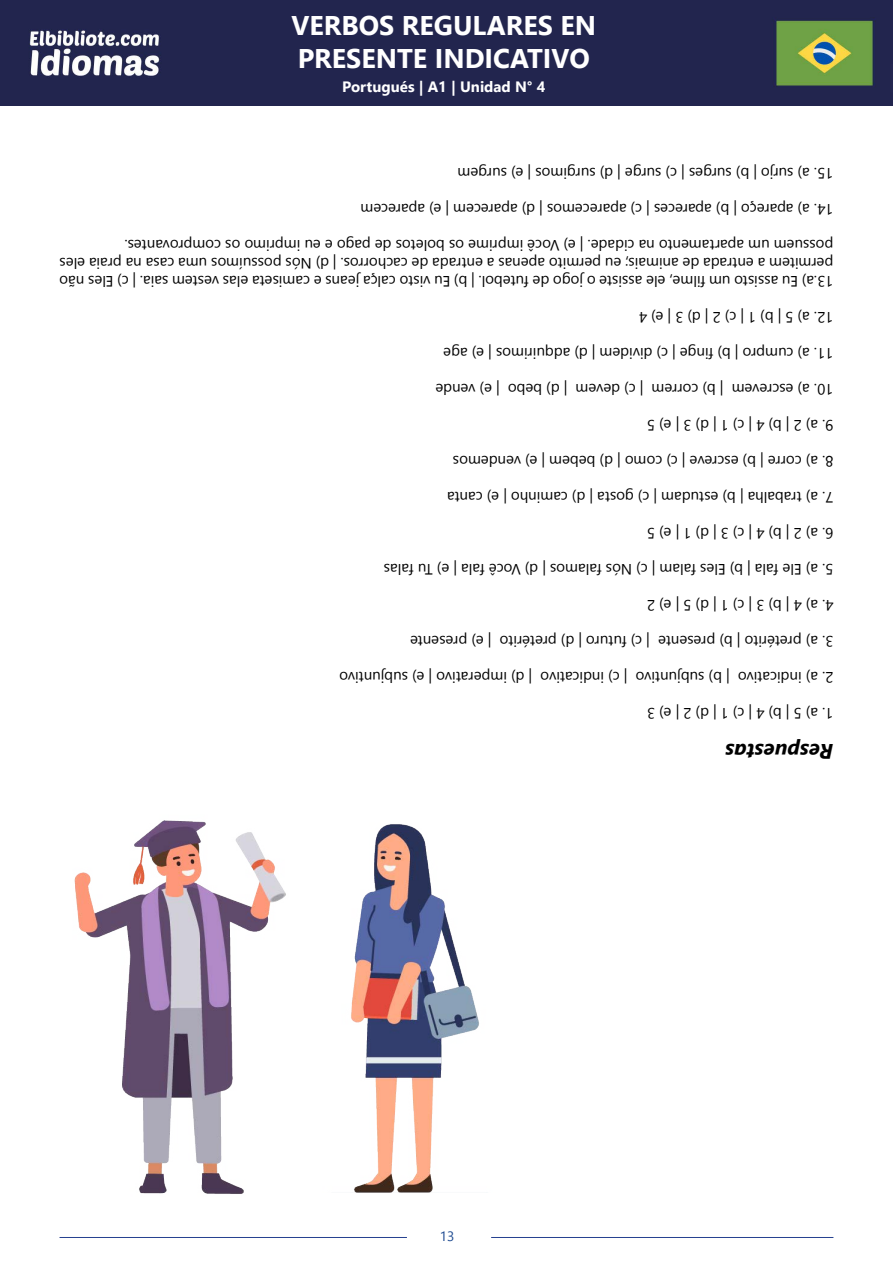
<style>
.page{position:relative;width:893px;height:1263px;background:#fff}
.page>*{position:absolute;margin:0;border:0;box-sizing:border-box;transform-origin:0 0}
.t1{font:700 27px/32.4px "Segoe UI";color:#fff}
.t2{font:italic 700 21px "Segoe UI";color:#000}
.t3{font:15px/18px "Segoe UI";color:#000;text-align:justify}
.t4{font:700 15px "Segoe UI";color:#fff}
.t5{font:13.5px "Segoe UI";color:#1a478f}
</style>
<div class="page">
<img style="left:0;top:0;width:893px;height:105px">
<hr style="left:60px;top:1237px;width:347px;height:1px;background:#25408f">
<hr style="left:491px;top:1237px;width:342px;height:1px;background:#25408f">
<img style="left:74px;top:820px;width:212px;height:374px">
<img style="left:351px;top:824px;width:128px;height:369px">
<h1 class="t1" style="left:291px;top:9px;width:306px">VERBOS REGULARES EN<br>PRESENTE INDICATIVO</h1>
<p class="t4" style="left:342px;top:74px;width:205px">Portugués | A1 | Unidad N° 4</p>
<p class="t3" style="left:833px;top:182px;width:377px;rotate:-180deg">15. a) surjo | b) surges | c) surge | d) surgimos | e) surgem</p>
<p class="t3" style="left:833px;top:218px;width:474px;rotate:-180deg">14. a) apareço | b) apareces | c) aparecemos | d) aparecem | e) aparecem</p>
<p class="t3" style="left:833px;top:290px;width:775px;rotate:-180deg">13.a) Eu assisto um filme, ele assiste o jogo de futebol. | b) Eu visto calça jeans e camiseta elas vestem saia. | c) Eles não permitem a entrada de animais; eu permito apenas a entrada de cachorros. | d) Nós possuímos uma casa na praia eles possuem um apartamento na cidade. | e) Você imprime os boletos de pago e eu imprimo os comprovantes.</p>
<p class="t3" style="left:833px;top:326px;width:196px;rotate:-180deg">12. a) 5 | b) 1 | c) 2 | d) 3 | e) 4</p>
<p class="t3" style="left:833px;top:362px;width:391px;rotate:-180deg">11. a) cumpro | b) finge | c) dividem | d) adquirimos | e) age</p>
<p class="t3" style="left:833px;top:398px;width:399px;rotate:-180deg">10. a) escrevem | b) correm | c) devem | d) bebo | e) vende</p>
<p class="t3" style="left:833px;top:434px;width:188px;rotate:-180deg">9. a) 2 | b) 4 | c) 1 | d) 3 | e) 5</p>
<p class="t3" style="left:833px;top:470px;width:382px;rotate:-180deg">8. a) corre | b) escreve | c) como | d) bebem | e) vendemos</p>
<p class="t3" style="left:833px;top:506px;width:388px;rotate:-180deg">7. a) trabalha | b) estudam | c) gosta | d) caminho | e) canta</p>
<p class="t3" style="left:833px;top:542px;width:188px;rotate:-180deg">6. a) 2 | b) 4 | c) 3 | d) 1 | e) 5</p>
<p class="t3" style="left:833px;top:578px;width:451px;rotate:-180deg">5. a) Ele fala | b) Eles falam | c) Nós falamos | d) Você fala | e) Tu falas</p>
<p class="t3" style="left:833px;top:614px;width:188px;rotate:-180deg">4. a) 4 | b) 3 | c) 1 | d) 5 | e) 2</p>
<p class="t3" style="left:833px;top:650px;width:425px;rotate:-180deg">3. a) pretérito | b) presente | c) futuro | d) pretérito | e) presente</p>
<p class="t3" style="left:833px;top:686px;width:496px;rotate:-180deg">2. a) indicativo | b) subjuntivo | c) indicativo | d) imperativo | e) subjuntivo</p>
<p class="t3" style="left:833px;top:722px;width:188px;rotate:-180deg">1. a) 5 | b) 4 | c) 1 | d) 2 | e) 3</p>
<p class="t5" style="left:440px;top:1225px;width:16px">13</p>
<h2 class="t2" style="left:833px;top:766px;width:110px;rotate:-180deg">Respuestas</h2>
</div>
